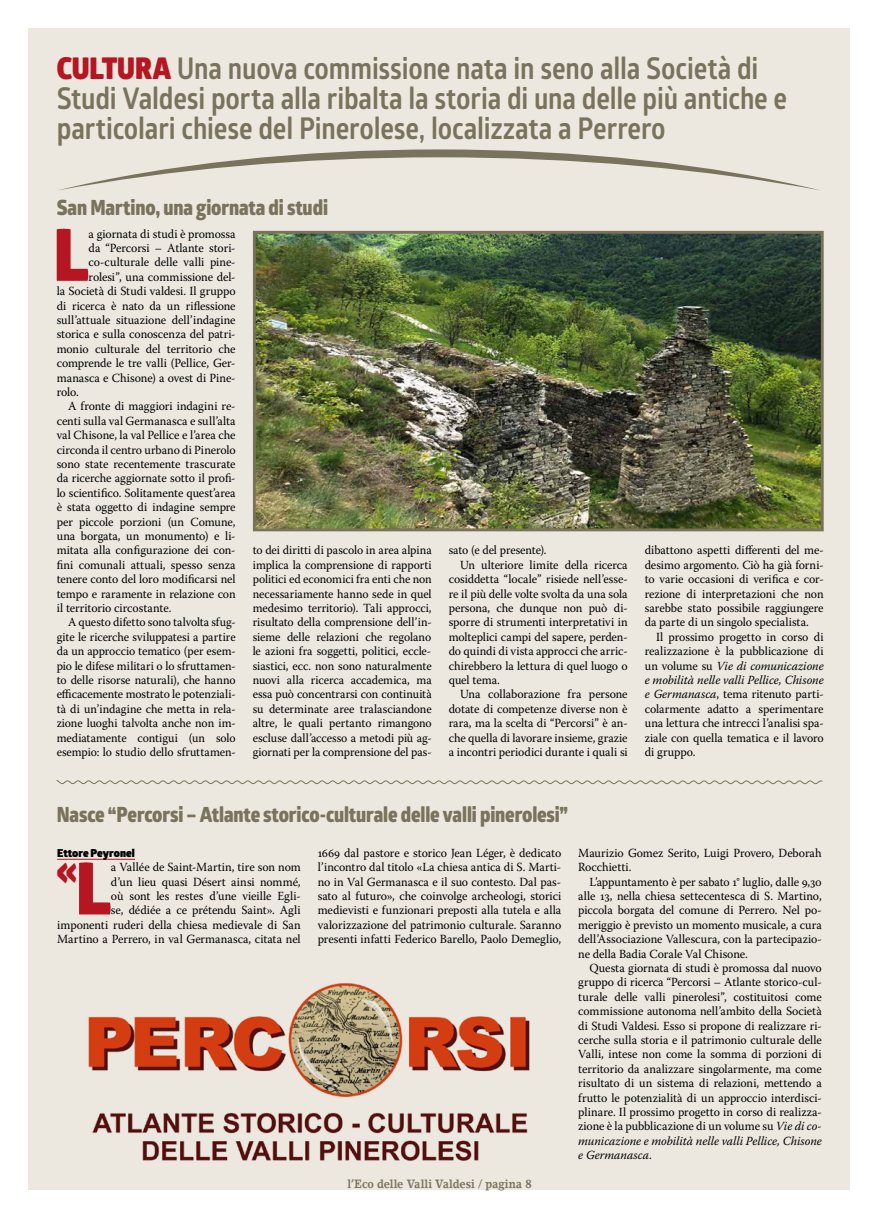
<style>
.page{position:relative;width:879px;height:1219px;background:#fff}
.page>*{position:absolute;margin:0;border:0;box-sizing:border-box;transform-origin:0 0}
.t1{font:900 72.4px "Glober";color:#b51621;scale:.88 1}
.t2{font:900 40.9px "Glober";color:#b51621;scale:.88 1}
.t3{font:700 30px/30px "Glober";letter-spacing:-.005em;color:#79735d;scale:.88 1}
.t4{font:800 21px "Glober";letter-spacing:-.005em;color:#79735d;scale:.88 1}
.t5{font:12.4px/14.4px "Warnock Pro";letter-spacing:-.005em;color:#000;text-align:justify;scale:.96 1}
.t6{font:12.4px/14.4px "Warnock Pro";letter-spacing:-.005em;color:#000;text-align:justify;scale:.95 1}
.t7{font:700 12px "Lino Letter Std";letter-spacing:-.005em;color:#79735d;scale:.88 1}
.t8{font:900 11px "Glober";letter-spacing:.005em;color:#000}
.s1{font-weight:900;color:#b51621}
.s2{font-style:italic}
.s3{font-size:72.4px}
</style>
<div class="page">
<div style="left:28px;top:28px;width:821px;height:1162px;background:#ece8e0"></div>
<svg style="left:58px;top:149px;width:762px;height:42px"></svg>
<img style="left:257px;top:235px;width:562px;height:292px">
<div style="left:253px;top:231px;width:570px;height:300px;border:3px solid #79735d"></div>
<hr style="left:57px;top:859px;width:78px;height:1px;background:#b51621">
<svg style="left:56px;top:780px;width:766px;height:4px"></svg>
<img style="left:88px;top:983px;width:442px;height:177px">
<h3 class="t3" style="left:57px;top:52px;width:831px"><span class="s1">CULTURA</span> Una nuova commissione nata in seno alla Società di<br>Studi Valdesi porta alla ribalta la storia di una delle più antiche e particolari chiese del Pinerolese, localizzata a Perrero</h3>
<h3 class="t4" style="left:57px;top:191px;width:310px">San Martino, una giornata di studi</h3>
<h1 class="t1" style="left:54px;top:199px;width:41px">L</h1>
<p class="t5" style="left:89px;top:226px;width:155px">a giornata di studi è promossa</p>
<p class="t5" style="left:89px;top:241px;width:155px">da “Percorsi – Atlante stori-</p>
<p class="t5" style="left:89px;top:255px;width:155px">co-culturale delle valli pine-</p>
<p class="t5" style="left:89px;top:269px;width:155px">rolesi”, una commissione del-</p>
<p class="t5" style="left:57px;top:284px;width:188px">la Società di Studi valdesi. Il gruppo</p>
<p class="t5" style="left:57px;top:298px;width:188px">di ricerca è nato da un riflessione</p>
<p class="t5" style="left:57px;top:313px;width:188px">sull’attuale situazione dell’indagine</p>
<p class="t5" style="left:57px;top:327px;width:188px">storica e sulla conoscenza del patri-</p>
<p class="t5" style="left:57px;top:341px;width:188px">monio culturale del territorio che</p>
<p class="t5" style="left:57px;top:356px;width:188px">comprende le tre valli (Pellice, Ger-</p>
<p class="t5" style="left:57px;top:370px;width:188px">manasca e Chisone) a ovest di Pine-</p>
<p class="t5" style="left:57px;top:385px;width:25px">rolo.</p>
<p class="t5" style="left:68px;top:399px;width:176px">A fronte di maggiori indagini re-</p>
<p class="t5" style="left:57px;top:413px;width:188px">centi sulla val Germanasca e sull’alta</p>
<p class="t5" style="left:57px;top:428px;width:188px">val Chisone, la val Pellice e l’area che</p>
<p class="t5" style="left:57px;top:442px;width:188px">circonda il centro urbano di Pinerolo</p>
<p class="t5" style="left:57px;top:457px;width:188px">sono state recentemente trascurate</p>
<p class="t5" style="left:57px;top:471px;width:188px">da ricerche aggiornate sotto il profi-</p>
<p class="t5" style="left:57px;top:485px;width:188px">lo scientifico. Solitamente quest’area</p>
<p class="t5" style="left:57px;top:500px;width:188px">è stata oggetto di indagine sempre</p>
<p class="t5" style="left:57px;top:514px;width:188px">per piccole porzioni (un Comune,</p>
<p class="t5" style="left:57px;top:529px;width:188px">una borgata, un monumento) e li-</p>
<p class="t5" style="left:57px;top:543px;width:188px">mitata alla configurazione dei con-</p>
<p class="t5" style="left:57px;top:557px;width:188px">fini comunali attuali, spesso senza</p>
<p class="t5" style="left:57px;top:572px;width:188px">tenere conto del loro modificarsi nel</p>
<p class="t5" style="left:57px;top:586px;width:188px">tempo e raramente in relazione con</p>
<p class="t5" style="left:57px;top:601px;width:121px">il territorio circostante.</p>
<p class="t6" style="left:68px;top:615px;width:178px">A questo difetto sono talvolta sfug-</p>
<p class="t6" style="left:57px;top:629px;width:190px">gite le ricerche sviluppatesi a partire</p>
<p class="t6" style="left:57px;top:644px;width:190px">da un approccio tematico (per esem-</p>
<p class="t6" style="left:57px;top:658px;width:190px">pio le difese militari o lo sfruttamen-</p>
<p class="t6" style="left:57px;top:673px;width:190px">to delle risorse naturali), che hanno</p>
<p class="t6" style="left:57px;top:687px;width:190px">efficacemente mostrato le potenziali-</p>
<p class="t6" style="left:57px;top:701px;width:190px">tà di un’indagine che metta in rela-</p>
<p class="t6" style="left:57px;top:716px;width:190px">zione luoghi talvolta anche non im-</p>
<p class="t6" style="left:57px;top:730px;width:190px">mediatamente contigui (un solo</p>
<p class="t6" style="left:57px;top:745px;width:190px">esempio: lo studio dello sfruttamen-</p>
<p class="t6" style="left:253px;top:543px;width:190px">to dei diritti di pascolo in area alpina implica la comprensione di rapporti politici ed economici fra enti che non necessariamente hanno sede in quel medesimo territorio). Tali approcci, risultato della comprensione dell’in&shy;sieme delle relazioni che regolano le azioni fra soggetti, politici, eccle&shy;siastici, ecc. non sono naturalmente nuovi alla ricerca accademica, ma essa può concentrarsi con continuità su determinate aree tralasciandone altre, le quali pertanto rimangono escluse dall’accesso a metodi più ag&shy;giornati per la comprensione del pas-</p>
<p class="t6" style="left:449px;top:543px;width:104px">sato (e del presente).</p>
<p class="t5" style="left:460px;top:557px;width:176px">Un ulteriore limite della ricerca</p>
<p class="t5" style="left:449px;top:572px;width:188px">cosiddetta “locale” risiede nell’esse-</p>
<p class="t5" style="left:449px;top:586px;width:188px">re il più delle volte svolta da una sola</p>
<p class="t5" style="left:449px;top:601px;width:188px">persona, che dunque non può di-</p>
<p class="t5" style="left:449px;top:615px;width:188px">sporre di strumenti interpretativi in</p>
<p class="t5" style="left:449px;top:629px;width:188px">molteplici campi del sapere, perden-</p>
<p class="t5" style="left:449px;top:644px;width:188px">do quindi di vista approcci che arric-</p>
<p class="t5" style="left:449px;top:658px;width:188px">chirebbero la lettura di quel luogo o</p>
<p class="t5" style="left:449px;top:673px;width:55px">quel tema.</p>
<p class="t5" style="left:460px;top:687px;width:176px">Una collaborazione fra persone</p>
<p class="t5" style="left:449px;top:701px;width:188px">dotate di competenze diverse non è</p>
<p class="t5" style="left:449px;top:716px;width:188px">rara, ma la scelta di “Percorsi” è an-</p>
<p class="t5" style="left:449px;top:730px;width:188px">che quella di lavorare insieme, grazie</p>
<p class="t5" style="left:449px;top:745px;width:188px">a incontri periodici durante i quali si</p>
<p class="t5" style="left:645px;top:543px;width:188px">dibattono aspetti differenti del me&shy;desimo argomento. Ciò ha già forni&shy;to varie occasioni di verifica e cor&shy;rezione di interpretazioni che non sarebbe stato possibile raggiungere da parte di un singolo specialista.</p>
<p class="t5" style="left:645px;top:629px;width:188px;text-indent:11px">Il prossimo progetto in corso di realizzazione è la pubblicazione di un volume su <span class="s2">Vie di comunicazione e mobilità nelle valli Pellice, Chisone e Germanasca</span>, tema ritenuto parti&shy;colarmente adatto a sperimentare una lettura che intrecci l’analisi spa&shy;ziale con quella tematica e il lavoro di gruppo.</p>
<h3 class="t4" style="left:57px;top:799px;width:582px">Nasce “Percorsi – Atlante storico-culturale delle valli pinerolesi”</h3>
<p class="t8" style="left:57px;top:844px;width:79px">Ettore Peyronel</p>
<h2 class="t2" style="left:56px;top:838px;width:64px">«<span class="s3">L</span></h2>
<p class="t5" style="left:318px;top:845px;width:255px">1669 dal pastore e storico Jean Léger, è dedicato l’incontro dal titolo «La chiesa antica di S. Marti&shy;no in Val Germanasca e il suo contesto. Dal pas&shy;sato al futuro», che coinvolge archeologi, storici medievisti e funzionari preposti alla tutela e alla valorizzazione del patrimonio culturale. Saranno presenti infatti Federico Barello, Paolo Demeglio,</p>
<p class="t5" style="left:578px;top:845px;width:255px">Maurizio Gomez Serito, Luigi Provero, Deborah<br>Rocchietti.</p>
<p class="t5" style="left:57px;top:860px;width:255px;text-align:right">a Vallée de Saint-Martin, tire son nom<br>d’un lieu quasi Désert ainsi nommé,<br>où sont les restes d’une vieille Egli-<br>se, dédiée a ce prétendu Saint». Agli imponenti ruderi della chiesa medievale di San Martino a Perrero, in val Germanasca, citata nel</p>
<p class="t5" style="left:578px;top:874px;width:255px;text-indent:11px">L’appuntamento è per sabato 1° luglio, dalle 9,30 alle 13, nella chiesa settecentesca di S. Martino, piccola borgata del comune di Perrero. Nel po&shy;meriggio è previsto un momento musicale, a cura dell’Associazione Vallescura, con la partecipazio&shy;ne della Badia Corale Val Chisone.</p>
<p class="t5" style="left:578px;top:961px;width:255px;text-indent:11px">Questa giornata di studi è promossa dal nuovo gruppo di ricerca “Percorsi – Atlante storico-cul&shy;turale delle valli pinerolesi”, costituitosi come commissione autonoma nell’ambito della Società di Studi Valdesi. Esso si propone di realizzare ri&shy;cerche sulla storia e il patrimonio culturale delle Valli, intese non come la somma di porzioni di territorio da analizzare singolarmente, ma come risultato di un sistema di relazioni, mettendo a frutto le potenzialità di un approccio interdisci&shy;plinare. Il prossimo progetto in corso di realizza&shy;zione è la pubblicazione di un volume su <span class="s2">Vie di co&shy;municazione e mobilità nelle valli Pellice, Chisone e Germanasca</span>.</p>
<p class="t7" style="left:347px;top:1176px;width:211px">l’Eco delle Valli Valdesi / pagina 8</p>
</div>
